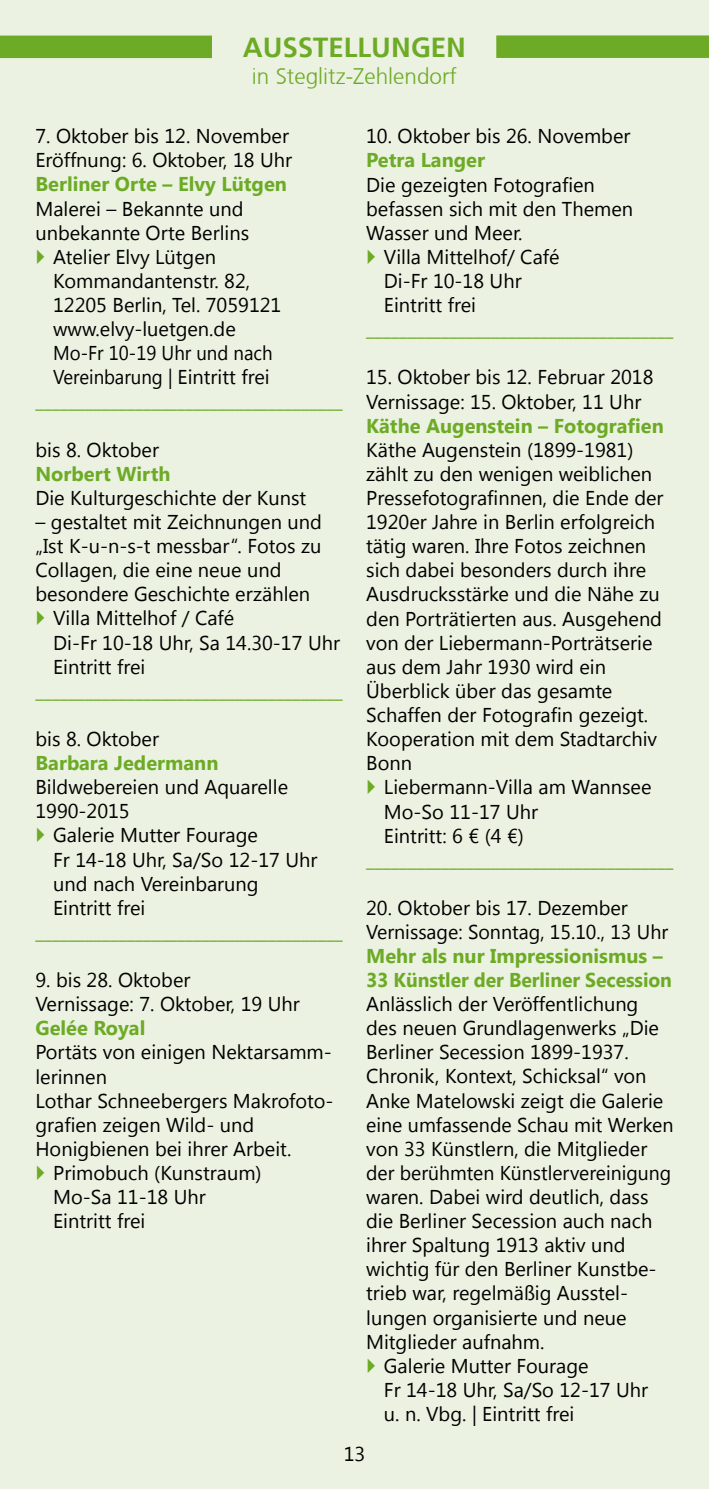
<style>
.page{position:relative;width:709px;height:1489px;background:#fff}
.page>*{position:absolute;margin:0;border:0;box-sizing:border-box;transform-origin:0 0}
.t1{font:700 27.5px "Frutiger Linotype";color:#6dab26}
.t2{font:300 22.5px "Frutiger CE";color:#6dab26}
.t3{font:20px/24px "Segoe UI";color:#000}
.t4{font:20px "Segoe UI";color:#6dab26}
.t5{font:700 20px/24px "Segoe UI";color:#6dab26}
.t6{font:20px "Segoe UI";color:#000;scale:.93 1}
</style>
<div class="page">
<div style="left:0;top:0;width:709px;height:1488px;background:#ebf2e1"></div>
<div style="left:0;top:36px;width:213px;height:22px;background:#6dab26"></div>
<div style="left:496px;top:35px;width:213px;height:23px;background:#6dab26"></div>
<h1 class="t1" style="left:243px;top:30px;width:225px">AUSSTELLUNGEN</h1>
<p class="t2" style="left:252px;top:63px;width:206px">in Steglitz-Zehlendorf</p>
<p class="t3" style="left:35px;top:123px;width:258px">7. Oktober bis 12. November<br>Eröffnung: 6. Oktober, 18 Uhr</p>
<p class="t5" style="left:35px;top:171px;width:253px">Berliner Orte – Elvy Lütgen</p>
<p class="t3" style="left:35px;top:195px;width:210px">Malerei – Bekannte und</p>
<p class="t3" style="left:35px;top:220px;width:215px">unbekannte Orte Berlins</p>
<p class="t3" style="left:53px;top:244px;width:164px">Atelier Elvy Lütgen</p>
<p class="t3" style="left:53px;top:268px;width:198px">Kommandantenstr. 82,</p>
<p class="t3" style="left:53px;top:292px;width:230px">12205 Berlin, Tel. 7059121</p>
<p class="t3" style="left:53px;top:316px;width:184px">www.elvy-luetgen.de</p>
<p class="t6" style="left:53px;top:339px;width:237px">Mo-Fr 10-19 Uhr und nach</p>
<p class="t6" style="left:53px;top:363px;width:234px">Vereinbarung | Eintritt frei</p>
<p class="t4" style="left:35px;top:387px;width:309px">_____________________________________</p>
<p class="t3" style="left:35px;top:436px;width:125px">bis 8. Oktober</p>
<p class="t5" style="left:35px;top:460px;width:137px">Norbert Wirth</p>
<p class="t3" style="left:35px;top:485px;width:272px">Die Kulturgeschichte der Kunst</p>
<p class="t3" style="left:35px;top:509px;width:288px">– gestaltet mit Zeichnungen und</p>
<p class="t3" style="left:35px;top:533px;width:287px">„Ist K-u-n-s-t messbar“. Fotos zu</p>
<p class="t3" style="left:35px;top:557px;width:247px">Collagen, die eine neue und</p>
<p class="t3" style="left:35px;top:581px;width:276px">besondere Geschichte erzählen</p>
<p class="t3" style="left:53px;top:605px;width:183px">Villa Mittelhof / Café</p>
<p class="t3" style="left:53px;top:629px;width:288px">Di-Fr 10-18 Uhr, Sa 14.30-17 Uhr</p>
<p class="t3" style="left:53px;top:653px;width:94px">Eintritt frei</p>
<p class="t4" style="left:35px;top:676px;width:309px">_____________________________________</p>
<p class="t3" style="left:35px;top:726px;width:125px">bis 8. Oktober</p>
<p class="t5" style="left:35px;top:749px;width:184px">Barbara Jedermann</p>
<p class="t3" style="left:35px;top:774px;width:254px">Bildwebereien und Aquarelle</p>
<p class="t3" style="left:35px;top:798px;width:96px">1990-2015</p>
<p class="t3" style="left:53px;top:822px;width:206px">Galerie Mutter Fourage</p>
<p class="t3" style="left:53px;top:846px;width:266px">Fr 14-18 Uhr, Sa/So 12-17 Uhr</p>
<p class="t3" style="left:53px;top:870px;width:207px">und nach Vereinbarung</p>
<p class="t3" style="left:53px;top:894px;width:94px">Eintritt frei</p>
<p class="t4" style="left:35px;top:917px;width:309px">_____________________________________</p>
<p class="t3" style="left:35px;top:967px;width:266px">9. bis 28. Oktober<br>Vernissage: 7. Oktober, 19 Uhr</p>
<p class="t5" style="left:35px;top:1015px;width:111px">Gelée Royal</p>
<p class="t3" style="left:35px;top:1039px;width:298px">Portäts von einigen Nektarsamm-</p>
<p class="t3" style="left:35px;top:1063px;width:73px">lerinnen</p>
<p class="t3" style="left:35px;top:1087px;width:299px">Lothar Schneebergers Makrofoto-</p>
<p class="t3" style="left:35px;top:1111px;width:220px">grafien zeigen Wild- und</p>
<p class="t3" style="left:35px;top:1135px;width:257px">Honigbienen bei ihrer Arbeit.</p>
<p class="t3" style="left:53px;top:1159px;width:210px">Primobuch (Kunstraum)</p>
<p class="t3" style="left:53px;top:1183px;width:154px">Mo-Sa 11-18 Uhr</p>
<p class="t3" style="left:53px;top:1208px;width:94px">Eintritt frei</p>
<p class="t3" style="left:366px;top:123px;width:266px">10. Oktober bis 26. November</p>
<p class="t5" style="left:366px;top:147px;width:120px">Petra Langer</p>
<p class="t3" style="left:366px;top:171px;width:230px">Die gezeigten Fotografien</p>
<p class="t3" style="left:366px;top:196px;width:268px">befassen sich mit den Themen</p>
<p class="t3" style="left:366px;top:220px;width:158px">Wasser und Meer.</p>
<p class="t3" style="left:384px;top:244px;width:177px">Villa Mittelhof/ Café</p>
<p class="t3" style="left:384px;top:268px;width:139px">Di-Fr 10-18 Uhr</p>
<p class="t3" style="left:384px;top:292px;width:94px">Eintritt frei</p>
<p class="t4" style="left:366px;top:315px;width:309px">_____________________________________</p>
<p class="t3" style="left:366px;top:364px;width:289px">15. Oktober bis 12. Februar 2018<br>Vernissage: 15. Oktober, 11 Uhr</p>
<p class="t5" style="left:366px;top:412px;width:299px">Käthe Augenstein – Fotografien</p>
<p class="t3" style="left:366px;top:437px;width:299px">Käthe Augenstein (1899-1981) zählt zu den wenigen weiblichen<br>Pressefotografinnen, die Ende der<br>1920er Jahre in Berlin erfolgreich tätig waren. Ihre Fotos zeichnen sich dabei besonders durch ihre<br>Ausdrucksstärke und die Nähe zu den Porträtierten aus. Ausgehend von der Liebermann-Porträtserie aus dem Jahr 1930 wird ein<br>Überblick über das gesamte<br>Schaffen der Fotografin gezeigt.<br>Kooperation mit dem Stadtarchiv<br>Bonn</p>
<p class="t3" style="left:384px;top:774px;width:269px">Liebermann-Villa am Wannsee<br>Mo-So 11-17 Uhr<br>Eintritt: 6 € (4 €)</p>
<p class="t4" style="left:366px;top:845px;width:309px">_____________________________________</p>
<p class="t3" style="left:366px;top:895px;width:303px">20. Oktober bis 17. Dezember<br>Vernissage: Sonntag, 15.10., 13 Uhr</p>
<p class="t5" style="left:366px;top:942px;width:307px">Mehr als nur Impressionismus –<br>33 Künstler der Berliner Secession</p>
<p class="t3" style="left:366px;top:991px;width:274px">Anlässlich der Veröffentlichung</p>
<p class="t3" style="left:366px;top:1015px;width:294px">des neuen Grundlagenwerks „Die</p>
<p class="t3" style="left:366px;top:1039px;width:264px">Berliner Secession 1899-1937.</p>
<p class="t3" style="left:366px;top:1063px;width:282px">Chronik, Kontext, Schicksal“ von</p>
<p class="t3" style="left:366px;top:1087px;width:299px">Anke Matelowski zeigt die Galerie</p>
<p class="t3" style="left:366px;top:1111px;width:309px">eine umfassende Schau mit Werken</p>
<p class="t3" style="left:366px;top:1135px;width:282px">von 33 Künstlern, die Mitglieder</p>
<p class="t3" style="left:366px;top:1159px;width:306px">der berühmten Künstlervereinigung</p>
<p class="t3" style="left:366px;top:1183px;width:284px">waren. Dabei wird deutlich, dass</p>
<p class="t3" style="left:366px;top:1207px;width:288px">die Berliner Secession auch nach</p>
<p class="t3" style="left:366px;top:1232px;width:261px">ihrer Spaltung 1913 aktiv und</p>
<p class="t3" style="left:366px;top:1256px;width:292px">wichtig für den Berliner Kunstbe-</p>
<p class="t3" style="left:366px;top:1280px;width:263px">trieb war, regelmäßig Ausstel-</p>
<p class="t3" style="left:366px;top:1304px;width:262px">lungen organisierte und neue</p>
<p class="t3" style="left:366px;top:1328px;width:180px">Mitglieder aufnahm.</p>
<p class="t3" style="left:384px;top:1352px;width:206px">Galerie Mutter Fourage</p>
<p class="t3" style="left:384px;top:1376px;width:266px">Fr 14-18 Uhr, Sa/So 12-17 Uhr</p>
<p class="t3" style="left:384px;top:1400px;width:192px">u. n. Vbg. | Eintritt frei</p>
<p class="t3" style="left:344px;top:1440px;width:23px">13</p>
</div>
